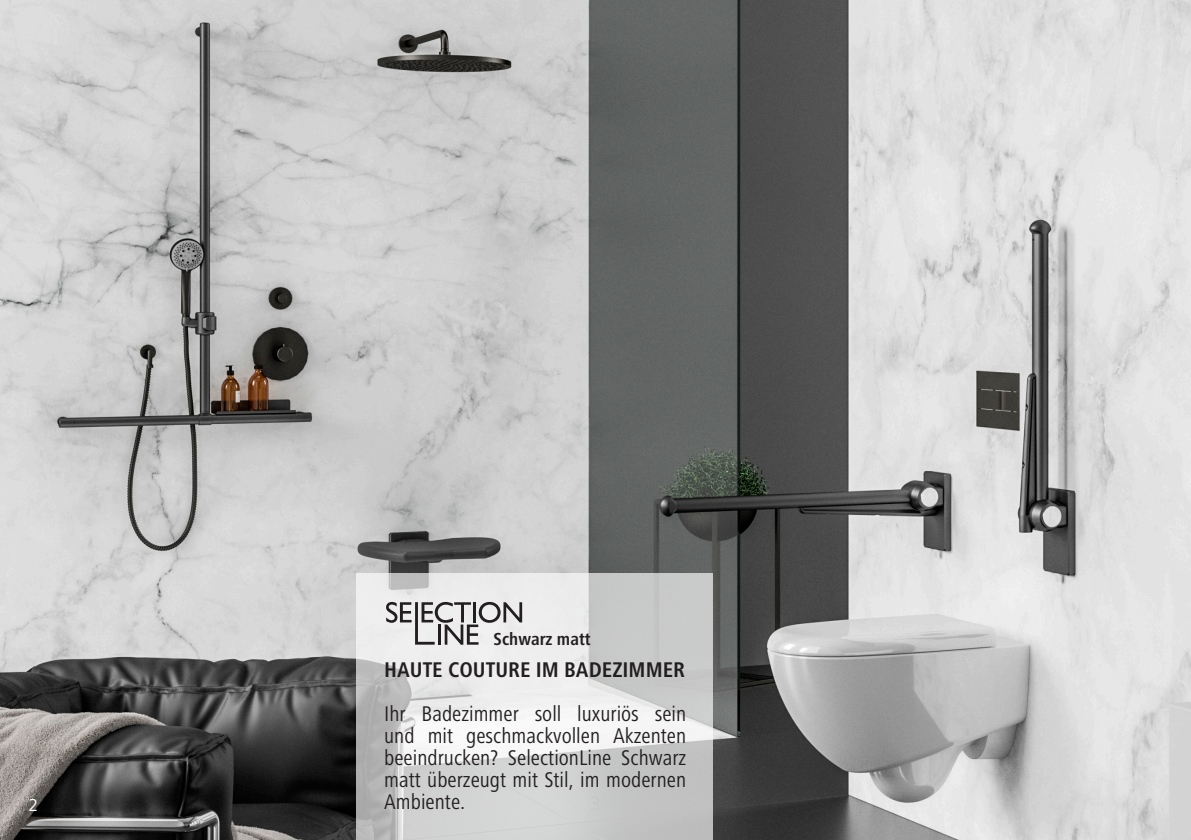
<style>
.page{position:relative;width:1191px;height:840px;background:#fff}
.page>*{position:absolute;margin:0;border:0;box-sizing:border-box;transform-origin:0 0}
.t1{font:condensed 22px/22px "Frutiger Next LT";color:#231f20;text-align:justify}
.t2{font:700 condensed 22px "Frutiger Next LT";color:#231f20}
.t3{font:700 condensed 18px "Frutiger Next LT";color:#231f20}
.t4{font:18px "Frutiger Next LT";color:#fff}
</style>
<div class="page">
<img style="left:0;top:0;width:1191px;height:839px">
<svg style="left:356px;top:573px;width:356px;height:266px"></svg>
<svg style="left:386px;top:601px;width:136px;height:43px"></svg>
<hr style="left:473px;top:602px;width:3px;height:20px;background:#231f20">
<hr style="left:438px;top:624px;width:3px;height:20px;background:#231f20">
<p class="t3" style="left:493px;top:628px;width:99px">Schwarz matt</p>
<p class="t2" style="left:384px;top:657px;width:302px">HAUTE COUTURE IM BADEZIMMER</p>
<p class="t1" style="left:384px;top:702px;width:303px">Ihr Badezimmer soll luxuriös sein und mit geschmackvollen Akzenten beeindrucken? SelectionLine Schwarz matt überzeugt mit Stil, im modernen</p>
<p class="t4" style="left:28px;top:794px;width:11px">2</p>
<p class="t1" style="left:384px;top:790px;width:83px">Ambiente.</p>
</div>
